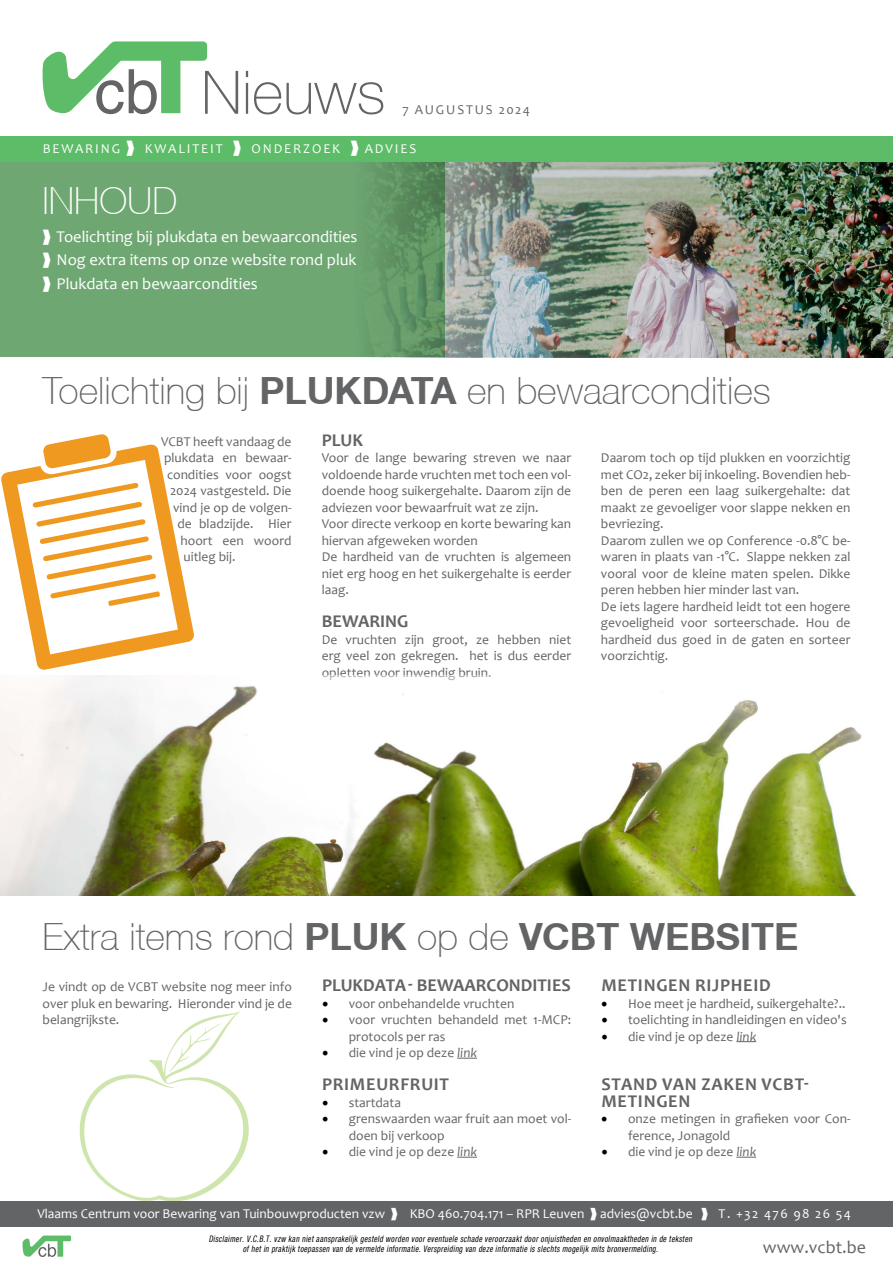
<style>
.page{position:relative;width:893px;height:1263px;background:#fff}
.page>*{position:absolute;margin:0;border:0;box-sizing:border-box;transform-origin:0 0}
.t1{font:100 60px "Helvetica Neue CE";color:#636466}
.t2{font:100 37.5px "Helvetica Neue CE";color:#636466}
.t3{font:100 37.5px "Helvetica Neue CE";color:#fff}
.t4{font:700 18px/16.5px "Candara";letter-spacing:.04em;color:#636466}
.t5{font:700 18px "Candara";color:#636466}
.t6{font:18px "Candara";color:#636466}
.t7{font:16.5px/23.5px "Candara";color:#fff;text-align:justify}
.t8{font:13.5px/16.5px "Candara";color:#636466}
.t9{font:13.5px "Candara";color:#fff}
.t10{font:13.5px "Candara";letter-spacing:.14em;color:#fff}
.t11{font:13.5px "Candara";letter-spacing:.1em;color:#fff}
.t12{font:13.5px "Candara";letter-spacing:.14em;color:#636466}
.t13{font:italic condensed 9px/10.5px "TUI Helvetica Neue";letter-spacing:.04em;color:#000;text-align:center}
.s1{font-weight:700}
.s2{font-family:"Minion Pro";font-size:18px;color:#000}
.s3{font-style:italic}
</style>
<div class="page">
<svg style="left:79px;top:1011px;width:170px;height:190px"></svg>
<img style="left:445px;top:162px;width:448px;height:195px">
<svg style="left:0;top:162px;width:445px;height:195px;background:#6ca370"></svg>
<div style="left:0;top:136px;width:893px;height:26px;background:#5dbc68"></div>
<svg style="left:42px;top:41px;width:165px;height:73px"></svg>
<div style="left:0;top:1201px;width:893px;height:26px;background:#636466"></div>
<svg style="left:22px;top:1235px;width:49px;height:22px"></svg>
<svg style="left:1px;top:434px;width:193px;height:236px"></svg>
<svg style="left:457px;top:1058px;width:20px;height:1px"></svg>
<svg style="left:457px;top:1157px;width:20px;height:1px"></svg>
<svg style="left:736px;top:1041px;width:20px;height:1px"></svg>
<svg style="left:736px;top:1157px;width:20px;height:1px"></svg>
<img style="left:0;top:675px;width:862px;height:220px">
<svg style="left:43px;top:229px;width:8px;height:16px"></svg>
<svg style="left:43px;top:253px;width:8px;height:15px"></svg>
<svg style="left:43px;top:276px;width:8px;height:16px"></svg>
<h1 class="t1" style="left:201px;top:58px;width:186px">Nieuws</h1>
<p class="t12" style="left:403px;top:101px;width:129px">7 AUGUSTUS 2024</p>
<p class="t10" style="left:43px;top:140px;width:79px">BEWARING</p>
<p class="t10" style="left:145px;top:140px;width:79px">KWALITEIT</p>
<p class="t10" style="left:251px;top:140px;width:90px">ONDERZOEK</p>
<p class="t9" style="left:365px;top:140px;width:53px">ADVIES</p>
<h2 class="t3" style="left:43px;top:179px;width:136px">INHOUD</h2>
<p class="t7" style="left:57px;top:224px;width:302px">Toelichting bij plukdata en bewaarcondities Nog extra items op onze website rond pluk Plukdata en bewaarcondities</p>
<h2 class="t2" style="left:43px;top:369px;width:730px">Toelichting bij <span class="s1">PLUKDATA</span> en bewaarcondities</h2>
<p class="t8" style="left:161px;top:433px;width:132px">VCBT heeft vandaag de</p>
<p class="t8" style="left:164px;top:450px;width:129px">plukdata en bewaar-</p>
<p class="t8" style="left:167px;top:466px;width:126px">condities voor oogst</p>
<p class="t8" style="left:170px;top:483px;width:123px">2024 vastgesteld. Die</p>
<p class="t8" style="left:173px;top:499px;width:120px">vind je op de volgen-</p>
<p class="t8" style="left:178px;top:516px;width:115px">de bladzijde. Hier</p>
<p class="t8" style="left:181px;top:532px;width:112px">hoort een woord</p>
<p class="t8" style="left:184px;top:549px;width:54px">uitleg bij.</p>
<h3 class="t4" style="left:322px;top:432px;width:43px">PLUK</h3>
<p class="t8" style="left:322px;top:450px;width:251px">Voor de lange bewaring streven we naar voldoende harde vruchten met toch een vol&shy;doende hoog suikergehalte. Daarom zijn de adviezen voor bewaarfruit wat ze zijn.<br>Voor directe verkoop en korte bewaring kan hiervan afgeweken worden<br>De hardheid van de vruchten is algemeen niet erg hoog en het suikergehalte is eerder laag.</p>
<h3 class="t5" style="left:322px;top:610px;width:88px">BEWARING</h3>
<p class="t8" style="left:322px;top:631px;width:251px;text-align:justify">De vruchten zijn groot, ze hebben niet erg veel zon gekregen. het is dus eerder opletten voor inwendig bruin.</p>
<p class="t8" style="left:601px;top:450px;width:251px">Daarom toch op tijd plukken en voorzichtig met CO2, zeker bij inkoeling. Bovendien heb&shy;ben de peren een laag suikergehalte: dat maakt ze gevoeliger voor slappe nekken en bevriezing.<br>Daarom zullen we op Conference -0.8°C be&shy;waren in plaats van -1°C. Slappe nekken zal vooral voor de kleine maten spelen. Dikke peren hebben hier minder last van.<br>De iets lagere hardheid leidt tot een hogere gevoeligheid voor sorteerschade. Hou de hardheid dus goed in de gaten en sorteer voorzichtig.</p>
<h2 class="t2" style="left:43px;top:914px;width:757px">Extra items rond <span class="s1">PLUK</span> op de <span class="s1">VCBT WEBSITE</span></h2>
<p class="t8" style="left:43px;top:978px;width:251px;text-align:justify">Je vindt op de VCBT website nog meer info over pluk en bewaring. Hieronder vind je de belangrijkste.</p>
<h3 class="t5" style="left:322px;top:974px;width:250px">PLUKDATA - BEWAARCONDITIES</h3>
<h3 class="t4" style="left:601px;top:977px;width:171px">METINGEN RIJPHEID</h3>
<p class="t8" style="left:601px;top:995px;width:246px"><span class="s2">•</span> Hoe meet je hardheid, suikergehalte?..</p>
<p class="t8" style="left:601px;top:1011px;width:247px"><span class="s2">•</span> toelichting in handleidingen en video's</p>
<p class="t8" style="left:601px;top:1028px;width:157px"><span class="s2">•</span> die vind je op deze <span class="s3">link</span></p>
<h3 class="t4" style="left:601px;top:1076px;width:209px">STAND VAN ZAKEN VCBT-<br>METINGEN</h3>
<p class="t8" style="left:628px;top:1110px;width:224px;text-indent:-27px"><span class="s2">•</span> onze metingen in grafieken voor Con&shy;ference, Jonagold</p>
<p class="t8" style="left:601px;top:1143px;width:157px"><span class="s2">•</span> die vind je op deze <span class="s3">link</span></p>
<p class="t8" style="left:322px;top:995px;width:194px"><span class="s2">•</span> voor onbehandelde vruchten</p>
<p class="t8" style="left:349px;top:1011px;width:224px;text-indent:-27px"><span class="s2">•</span> voor vruchten behandeld met 1-MCP: protocols per ras</p>
<p class="t8" style="left:322px;top:1044px;width:157px"><span class="s2">•</span> die vind je op deze <span class="s3">link</span></p>
<h3 class="t4" style="left:322px;top:1076px;width:128px">PRIMEURFRUIT</h3>
<p class="t8" style="left:322px;top:1094px;width:81px"><span class="s2">•</span> startdata</p>
<p class="t8" style="left:349px;top:1110px;width:224px;text-indent:-27px"><span class="s2">•</span> grenswaarden waar fruit aan moet vol&shy;doen bij verkoop</p>
<p class="t8" style="left:322px;top:1143px;width:157px"><span class="s2">•</span> die vind je op deze <span class="s3">link</span></p>
<p class="t9" style="left:37px;top:1205px;width:349px">Vlaams Centrum voor Bewaring van Tuinbouwproducten vzw</p>
<p class="t9" style="left:410px;top:1205px;width:284px">KBO 460.704.171 – RPR Leuven advies@vcbt.be</p>
<p class="t11" style="left:719px;top:1205px;width:134px">T. +32 476 98 26 54</p>
<h3 class="t6" style="left:763px;top:1236px;width:104px">www.vcbt.be</h3>
<p class="t13" style="left:209px;top:1233px;width:487px">Disclaimer. V.C.B.T. vzw kan niet aansprakelijk gesteld worden voor eventuele schade veroorzaakt door onjuistheden en onvolmaaktheden in de teksten of het in praktijk toepassen van de vermelde informatie. Verspreiding van deze informatie is slechts mogelijk mits bronvermelding.</p>
</div>
